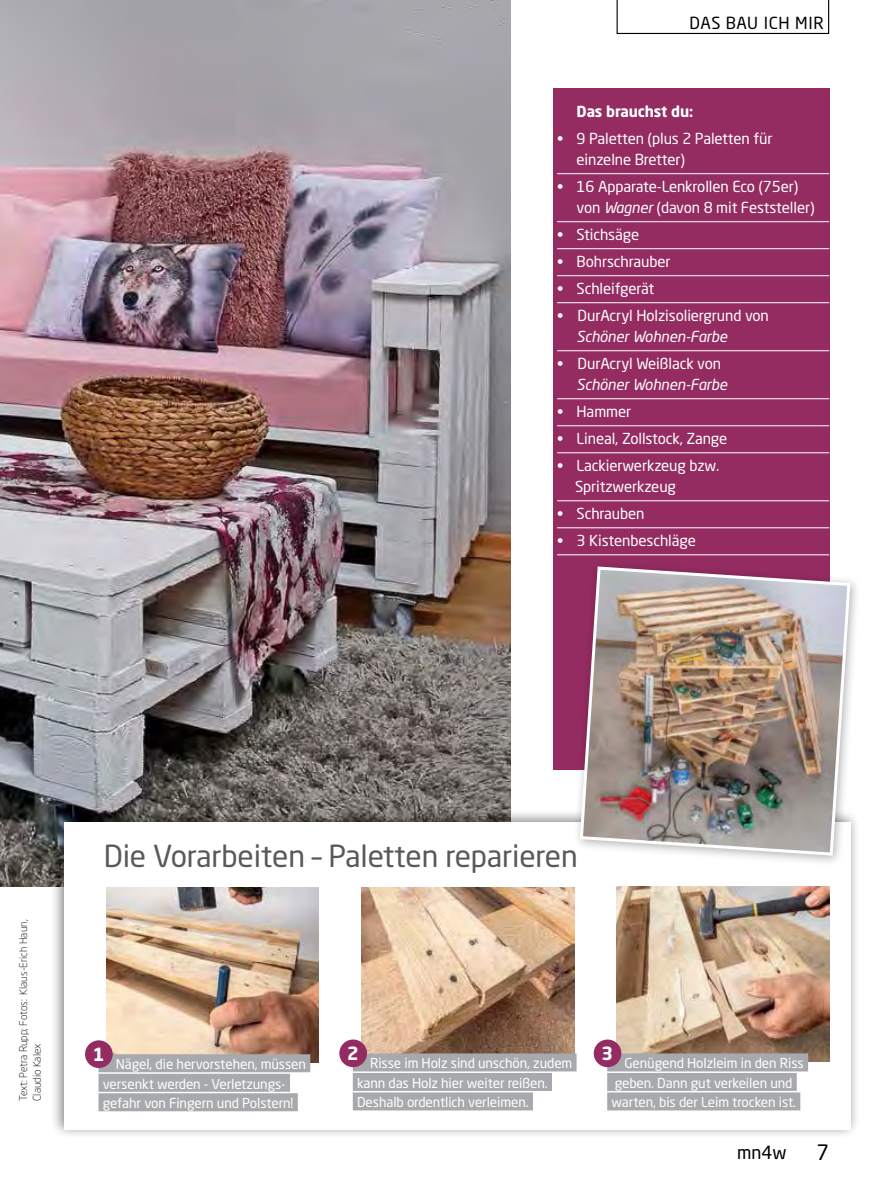
<style>
.page{position:relative;width:893px;height:1191px;background:#fff}
.page>*{position:absolute;margin:0;border:0;box-sizing:border-box;transform-origin:0 0}
.t1{font:30px "Neo Sans Pro";letter-spacing:-.005em;color:#58595b}
.t2{font:21px "Neo Sans Pro";color:#000}
.t3{font:18px "Neo Sans Pro";color:#000}
.t4{font:700 18px "Neo Sans Pro";color:#fff}
.t5{font:16.5px "Neo Sans Pro";color:#000}
.t6{font:15px/21px "Neo Sans Pro";letter-spacing:-.005em;color:#fff}
.t7{font:italic 15px "Neo Sans Pro";letter-spacing:-.01em;color:#fff}
.t8{font:700 15px "Neo Sans Pro";letter-spacing:-.01em;color:#fff}
.t9{font:13.5px/19.5px "Neo Sans Pro";letter-spacing:-.005em;color:#fff}
.t10{font:300 10.5px/13.5px "Neo Sans Pro";letter-spacing:.005em;color:#000}
.s1{font-style:italic}
</style>
<div class="page">
<img style="left:0;top:0;width:510px;height:886px">
<div style="left:553px;top:88px;width:276px;height:681px;background:#942c61"></div>
<hr style="left:557px;top:173px;width:272px;height:1px;background:#fff">
<hr style="left:557px;top:221px;width:272px;height:1px;background:#fff">
<hr style="left:557px;top:248px;width:272px;height:1px;background:#fff">
<hr style="left:557px;top:275px;width:272px;height:1px;background:#fff">
<hr style="left:557px;top:302px;width:272px;height:1px;background:#fff">
<hr style="left:557px;top:350px;width:272px;height:1px;background:#fff">
<hr style="left:557px;top:398px;width:272px;height:1px;background:#fff">
<hr style="left:557px;top:425px;width:272px;height:1px;background:#fff">
<hr style="left:557px;top:452px;width:272px;height:1px;background:#fff">
<hr style="left:557px;top:500px;width:272px;height:1px;background:#fff">
<hr style="left:557px;top:527px;width:272px;height:1px;background:#fff">
<hr style="left:557px;top:554px;width:272px;height:1px;background:#fff">
<div style="left:50px;top:808px;width:810px;height:331px;background:#000;opacity:.5"></div>
<div style="left:64px;top:822px;width:786px;height:307px;background:#fff"></div>
<img style="left:106px;top:887px;width:213px;height:175px">
<img style="left:617px;top:886px;width:212px;height:175px">
<img style="left:361px;top:887px;width:213px;height:166px">
<div style="left:573px;top:559px;width:289px;height:308px;background:#000;opacity:.3"></div>
<img style="left:578px;top:565px;width:274px;height:292px">
<div style="left:99px;top:1054px;width:211px;height:18px;background:#a7a9ac"></div>
<div style="left:99px;top:1073px;width:191px;height:18px;background:#a7a9ac"></div>
<div style="left:99px;top:1093px;width:199px;height:18px;background:#a7a9ac"></div>
<div style="left:85px;top:1040px;width:28px;height:28px;background:#942c61;border-radius:50%"></div>
<div style="left:353px;top:1053px;width:224px;height:18px;background:#a7a9ac"></div>
<div style="left:353px;top:1073px;width:199px;height:18px;background:#a7a9ac"></div>
<div style="left:353px;top:1092px;width:180px;height:18px;background:#a7a9ac"></div>
<div style="left:607px;top:1053px;width:201px;height:18px;background:#a7a9ac"></div>
<div style="left:607px;top:1073px;width:190px;height:18px;background:#a7a9ac"></div>
<div style="left:607px;top:1092px;width:193px;height:18px;background:#a7a9ac"></div>
<div style="left:339px;top:1039px;width:28px;height:28px;background:#942c61;border-radius:50%"></div>
<div style="left:594px;top:1039px;width:27px;height:28px;background:#942c61;border-radius:50%"></div>
<svg style="left:617px;top:0;width:212px;height:34px"></svg>
<p class="t5" style="left:690px;top:12px;width:116px">Das bau ich mir</p>
<p class="t8" style="left:577px;top:102px;width:118px">Das brauchst du:</p>
<p class="t6" style="left:577px;top:128px;width:197px;text-indent:-20px">• 9 Paletten (plus 2 Paletten für einzelne Bretter)</p>
<p class="t6" style="left:577px;top:176px;width:240px;text-indent:-20px">• 16 Apparate-Lenkrollen Eco (75er) von <span class="s1">Wagner</span> (davon 8 mit Feststeller)</p>
<p class="t6" style="left:557px;top:224px;width:84px">• Stichsäge</p>
<p class="t6" style="left:557px;top:251px;width:115px">• Bohrschrauber</p>
<p class="t6" style="left:557px;top:278px;width:99px">• Schleifgerät</p>
<p class="t6" style="left:557px;top:305px;width:213px">• DurAcryl Holzisoliergrund von</p>
<p class="t7" style="left:577px;top:327px;width:152px">Schöner Wohnen-Farbe</p>
<p class="t6" style="left:557px;top:353px;width:166px">• DurAcryl Weißlack von</p>
<p class="t7" style="left:577px;top:375px;width:152px">Schöner Wohnen-Farbe</p>
<p class="t6" style="left:557px;top:401px;width:76px">• Hammer</p>
<p class="t6" style="left:557px;top:428px;width:172px">• Lineal, Zollstock, Zange</p>
<p class="t6" style="left:575px;top:455px;width:146px;text-indent:-18px">• Lackierwerkzeug bzw.<br>Spritzwerkzeug</p>
<p class="t6" style="left:557px;top:503px;width:89px">• Schrauben</p>
<p class="t6" style="left:557px;top:530px;width:140px">• 3 Kistenbeschläge</p>
<p class="t10" style="left:17px;top:1101px;width:183px;rotate:-90deg">Text: Petra Rupp; Fotos: Klaus-Erich Haun,<br>Claudio Kalex</p>
<h1 class="t1" style="left:104px;top:837px;width:475px">Die Vorarbeiten – Paletten reparieren</h1>
<p class="t4" style="left:93px;top:1042px;width:13px">1</p>
<p class="t9" style="left:103px;top:1054px;width:205px;text-indent:13px">Nägel, die hervorstehen, müssen versenkt werden - Verletzungs&shy;gefahr von Fingern und Polstern!</p>
<p class="t4" style="left:347px;top:1041px;width:13px">2</p>
<p class="t4" style="left:601px;top:1041px;width:13px">3</p>
<p class="t9" style="left:357px;top:1053px;width:217px;text-indent:13px">Risse im Holz sind unschön, zudem kann das Holz hier weiter reißen.<br>Deshalb ordentlich verleimen.</p>
<p class="t9" style="left:611px;top:1053px;width:194px;text-indent:13px">Genügend Holzleim in den Riss geben. Dann gut verkeilen und warten, bis der Leim trocken ist.</p>
<p class="t3" style="left:737px;top:1141px;width:51px">mn4w</p>
<h2 class="t2" style="left:816px;top:1139px;width:14px">7</h2>
</div>
